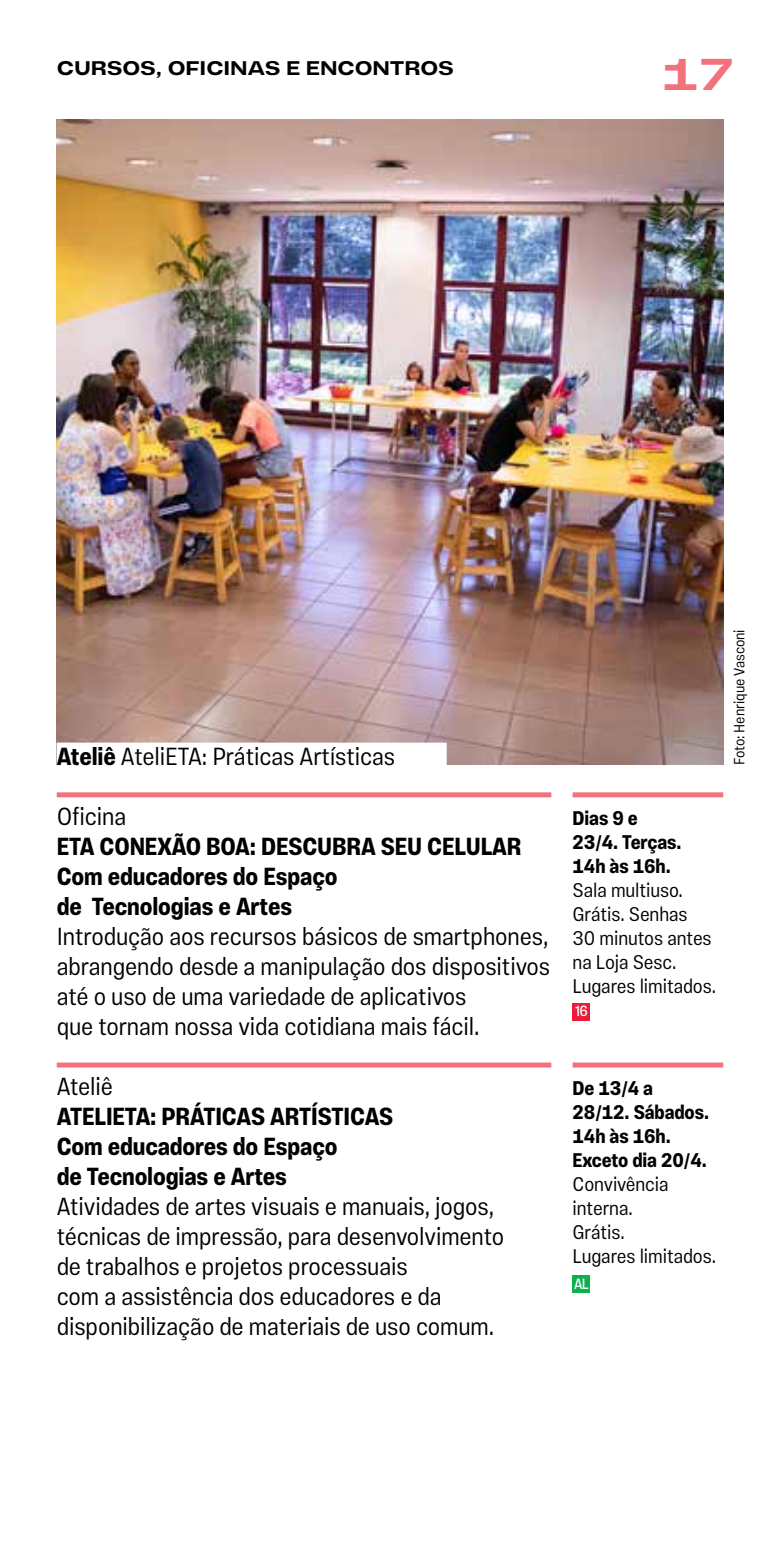
<style>
.page{position:relative;width:780px;height:1560px;background:#fff}
.page>*{position:absolute;margin:0;border:0;box-sizing:border-box;transform-origin:0 0}
.t1{font:700 45px "Vinila Extended";color:#f2717d}
.t2{font:300 25px/30px "Vinila Condensed";letter-spacing:-.005em;color:#000}
.t3{font:700 25px/30px "Vinila Condensed";letter-spacing:-.005em;color:#000}
.t4{font:300 20px/24px "Vinila Condensed";letter-spacing:-.005em;color:#000}
.t5{font:700 20px/24px "Vinila Condensed";letter-spacing:-.005em;color:#000}
.t6{font:700 20px "Vinila Extended";letter-spacing:-.005em;color:#000}
.t7{font:300 15px "Vinila Condensed";letter-spacing:-.005em;color:#000}
.t8{font:15px "Vinila Condensed";color:#fff}
.s1{font-weight:700}
</style>
<div class="page">
<div style="left:572px;top:792px;width:151px;height:5px;background:#f2717d"></div>
<div style="left:572px;top:1062px;width:151px;height:5px;background:#f2717d"></div>
<div style="left:57px;top:792px;width:494px;height:5px;background:#f2717d"></div>
<div style="left:57px;top:1062px;width:494px;height:5px;background:#f2717d"></div>
<div style="left:572px;top:1002px;width:18px;height:18px;background:#ed1a3b"></div>
<div style="left:572px;top:1275px;width:18px;height:17px;background:#0db14b"></div>
<img style="left:57px;top:120px;width:666px;height:645px">
<div style="left:57px;top:742px;width:389px;height:23px;background:#fff"></div>
<p class="t6" style="left:57px;top:56px;width:398px">CURSOS, OFICINAS E ENCONTROS</p>
<h1 class="t1" style="left:661px;top:47px;width:75px">17</h1>
<p class="t2" style="left:57px;top:741px;width:340px"><span class="s1">Ateliê</span> AteliETA: Práticas Artísticas</p>
<p class="t2" style="left:57px;top:801px;width:71px">Oficina</p>
<p class="t3" style="left:57px;top:831px;width:466px">ETA CONEXÃO BOA: DESCUBRA SEU CELULAR<br>Com educadores do Espaço<br>de Tecnologias e Artes</p>
<p class="t2" style="left:57px;top:921px;width:495px">Introdução aos recursos básicos de smartphones, abrangendo desde a manipulação dos dispositivos até o uso de uma variedade de aplicativos<br>que tornam nossa vida cotidiana mais fácil.</p>
<p class="t2" style="left:57px;top:1071px;width:58px">Ateliê</p>
<p class="t3" style="left:57px;top:1101px;width:338px">ATELIETA: PRÁTICAS ARTÍSTICAS<br>Com educadores do Espaço<br>de Tecnologias e Artes</p>
<p class="t2" style="left:57px;top:1191px;width:449px">Atividades de artes visuais e manuais, jogos, técnicas de impressão, para desenvolvimento de trabalhos e projetos processuais<br>com a assistência dos educadores e da disponibilização de materiais de uso comum.</p>
<p class="t5" style="left:572px;top:806px;width:110px">Dias 9 e<br>23/4. Terças.<br>14h às 16h.</p>
<p class="t4" style="left:572px;top:877px;width:145px">Sala multiuso.<br>Grátis. Senhas<br>30 minutos antes na Loja Sesc.<br>Lugares limitados.</p>
<p class="t8" style="left:575px;top:1002px;width:14px">16</p>
<p class="t7" style="left:730px;top:765px;width:137px;rotate:-90deg">Foto: Henrique Vasconi</p>
<p class="t5" style="left:572px;top:1076px;width:138px">De 13/4 a<br>28/12. Sábados.<br>14h às 16h.<br>Exceto dia 20/4.</p>
<p class="t4" style="left:572px;top:1171px;width:145px">Convivência interna.<br>Grátis.<br>Lugares limitados.</p>
<p class="t8" style="left:574px;top:1274px;width:16px">AL</p>
</div>
